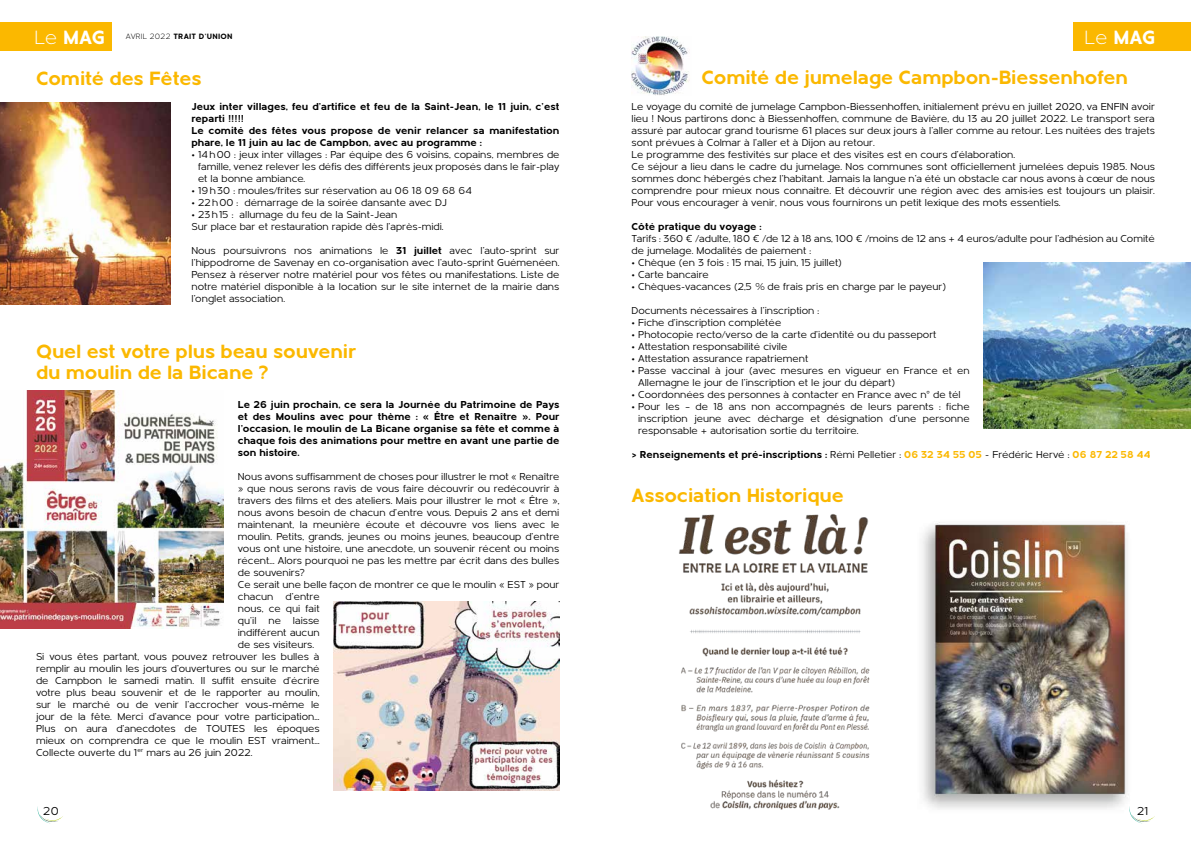
<style>
.page{position:relative;width:1191px;height:842px;background:#fff}
.page>*{position:absolute;margin:0;border:0;box-sizing:border-box;transform-origin:0 0}
.t1{font:700 20px/21px "Metrisch";letter-spacing:-.01em;color:#fbb800}
.t2{font:700 20px "Metrisch";letter-spacing:-.01em;color:#fff}
.t3{font:12px "Metrisch";color:#000}
.t4{font:10.5px/12px "Metrisch";color:#000}
.t5{font:700 10.5px/12px "Metrisch";color:#000}
.t6{font:700 8px "Metrisch";letter-spacing:.03em;color:#000}
.s1{font-weight:300}
.s2{font-weight:700}
.s3{font-weight:400}
.s4{color:#fbb800}
</style>
<div class="page">
<svg style="left:1130px;top:814px;width:25px;height:10px"></svg>
<svg style="left:37px;top:806px;width:26px;height:18px"></svg>
<div style="left:0;top:22px;width:112px;height:28px;background:#fbb800"></div>
<div style="left:1072px;top:22px;width:119px;height:28px;background:#fbb800"></div>
<img style="left:0;top:102px;width:170px;height:203px">
<img style="left:0;top:390px;width:224px;height:238px">
<img style="left:983px;top:262px;width:208px;height:166px">
<img style="left:631px;top:36px;width:59px;height:59px">
<img style="left:922px;top:522px;width:209px;height:292px">
<img style="left:679px;top:514px;width:191px;height:296px">
<img style="left:334px;top:602px;width:225px;height:189px">
<h1 class="t2" style="left:34px;top:26px;width:72px"><span class="s1">Le</span> MAG</h1>
<p class="t6" style="left:126px;top:32px;width:108px"><span class="s1">AVRIL 2022</span> TRAIT D’UNION</p>
<h1 class="t2" style="left:1084px;top:26px;width:72px"><span class="s1">Le</span> MAG</h1>
<h1 class="t1" style="left:36px;top:68px;width:167px">Comité des Fêtes</h1>
<p class="t5" style="left:191px;top:101px;width:369px">Jeux inter villages, feu d’artifice et feu de la Saint-Jean, le 11 juin, c’est reparti !!!!!<br>Le comité des fêtes vous propose de venir relancer sa manifestation phare, le 11 juin au lac de Campbon, avec au programme :</p>
<p class="t4" style="left:198px;top:149px;width:363px;text-align:justify;text-indent:-7px">• 14h00 : jeux inter villages : Par équipe des 6 voisins, copains, membres de famille, venez relever les défis des différents jeux proposés dans le fair-play et la bonne ambiance.</p>
<p class="t4" style="left:191px;top:185px;width:282px">• 19h30 : moules/frites sur réservation au 06 18 09 68 64</p>
<p class="t4" style="left:191px;top:197px;width:257px">• 22h00 : démarrage de la soirée dansante avec DJ</p>
<p class="t4" style="left:191px;top:209px;width:254px">• 23h15 : allumage du feu de la Saint-Jean<br>Sur place bar et restauration rapide dès l’après-midi.</p>
<p class="t4" style="left:191px;top:245px;width:369px;text-align:justify">Nous poursuivrons nos animations le <span class="s2">31 juillet</span> avec l’auto-sprint sur l’hippodrome de Savenay en co-organisation avec l’auto-sprint Guémenéen.<br>Pensez à réserver notre matériel pour vos fêtes ou manifestations. Liste de notre matériel disponible à la location sur le site internet de la mairie dans l’onglet association.</p>
<h1 class="t1" style="left:36px;top:341px;width:322px">Quel est votre plus beau souvenir du moulin de la Bicane ?</h1>
<p class="t5" style="left:238px;top:398px;width:323px;text-align:justify">Le 26 juin prochain, ce sera la Journée du Patrimoine de Pays et des Moulins avec pour thème : « Être et Renaître ». Pour l’occasion, le moulin de La Bicane organise sa fête et comme à chaque fois des animations pour mettre en avant une partie de son histoire.</p>
<p class="t4" style="left:238px;top:470px;width:323px">Nous avons suffisamment de choses pour illustrer le mot « Renaître</p>
<p class="t4" style="left:238px;top:482px;width:323px">» que nous serons ravis de vous faire découvrir ou redécouvrir à</p>
<p class="t4" style="left:238px;top:494px;width:323px">travers des films et des ateliers. Mais pour illustrer le mot « Être »,</p>
<p class="t4" style="left:238px;top:506px;width:323px">nous avons besoin de chacun d’entre vous. Depuis 2 ans et demi</p>
<p class="t4" style="left:238px;top:518px;width:323px">maintenant, la meunière écoute et découvre vos liens avec le</p>
<p class="t4" style="left:238px;top:530px;width:323px">moulin. Petits, grands, jeunes ou moins jeunes, beaucoup d’entre</p>
<p class="t4" style="left:238px;top:542px;width:323px">vous ont une histoire, une anecdote, un souvenir récent ou moins</p>
<p class="t4" style="left:238px;top:554px;width:323px">récent… Alors pourquoi ne pas les mettre par écrit dans des bulles</p>
<p class="t4" style="left:238px;top:566px;width:69px">de souvenirs?</p>
<p class="t4" style="left:238px;top:578px;width:323px">Ce serait une belle façon de montrer ce que le moulin « EST » pour</p>
<p class="t4" style="left:238px;top:590px;width:83px">chacun d’entre</p>
<p class="t4" style="left:238px;top:602px;width:83px">nous, ce qui fait</p>
<p class="t4" style="left:238px;top:614px;width:83px">qu’il ne laisse</p>
<p class="t4" style="left:238px;top:626px;width:83px">indifférent aucun</p>
<p class="t4" style="left:238px;top:638px;width:78px">de ses visiteurs.</p>
<p class="t4" style="left:36px;top:650px;width:285px">Si vous êtes partant, vous pouvez retrouver les bulles à</p>
<p class="t4" style="left:36px;top:662px;width:285px">remplir au moulin les jours d’ouvertures ou sur le marché</p>
<p class="t4" style="left:36px;top:674px;width:285px">de Campbon le samedi matin. Il suffit ensuite d’écrire</p>
<p class="t4" style="left:36px;top:686px;width:285px">votre plus beau souvenir et de le rapporter au moulin,</p>
<p class="t4" style="left:36px;top:698px;width:285px">sur le marché ou de venir l’accrocher vous-même le</p>
<p class="t4" style="left:36px;top:710px;width:285px">jour de la fête. Merci d’avance pour votre participation...</p>
<p class="t4" style="left:36px;top:722px;width:285px">Plus on aura d’anecdotes de TOUTES les époques</p>
<p class="t4" style="left:36px;top:734px;width:285px">mieux on comprendra ce que le moulin EST vraiment…</p>
<p class="t4" style="left:36px;top:746px;width:218px">Collecte ouverte du 1<sup>er</sup> mars au 26 juin 2022.</p>
<p class="t3" style="left:43px;top:804px;width:17px">20</p>
<h1 class="t1" style="left:701px;top:67px;width:428px">Comité de jumelage Campbon-Biessenhofen</h1>
<p class="t4" style="left:631px;top:101px;width:525px">Le voyage du comité de jumelage Campbon-Biessenhoffen, initialement prévu en juillet 2020, va ENFIN avoir lieu ! Nous partirons donc à Biessenhoffen, commune de Bavière, du 13 au 20 juillet 2022. Le transport sera assuré par autocar grand tourisme 61 places sur deux jours à l’aller comme au retour. Les nuitées des trajets sont prévues à Colmar à l’aller et à Dijon au retour.<br>Le programme des festivités sur place et des visites est en cours d’élaboration.<br>Ce séjour a lieu dans le cadre du jumelage. Nos communes sont officiellement jumelées depuis 1985. Nous sommes donc hébergés chez l’habitant. Jamais la langue n’a été un obstacle car nous avons à cœur de nous comprendre pour mieux nous connaitre. Et découvrir une région avec des amis·ies est toujours un plaisir.<br>Pour vous encourager à venir, nous vous fournirons un petit lexique des mots essentiels.</p>
<p class="t5" style="left:631px;top:221px;width:132px">Côté pratique du voyage :</p>
<p class="t4" style="left:631px;top:233px;width:525px">Tarifs : 360 € /adulte, 180 € /de 12 à 18 ans, 100 € /moins de 12 ans + 4 euros/adulte pour l’adhésion au Comité de jumelage. Modalités de paiement :</p>
<p class="t4" style="left:631px;top:257px;width:212px">• Chèque (en 3 fois : 15 mai, 15 juin, 15 juillet)</p>
<p class="t4" style="left:631px;top:269px;width:79px">• Carte bancaire</p>
<p class="t4" style="left:631px;top:281px;width:316px">• Chèques-vacances (2,5 % de frais pris en charge par le payeur)</p>
<p class="t4" style="left:631px;top:305px;width:189px">Documents nécessaires à l’inscription :</p>
<p class="t4" style="left:631px;top:317px;width:151px">• Fiche d’inscription complétée</p>
<p class="t4" style="left:631px;top:329px;width:306px">• Photocopie recto/verso de la carte d’identité ou du passeport</p>
<p class="t4" style="left:631px;top:341px;width:157px">• Attestation responsabilité civile</p>
<p class="t4" style="left:631px;top:353px;width:178px">• Attestation assurance rapatriement</p>
<p class="t4" style="left:638px;top:365px;width:333px;text-indent:-7px">• Passe vaccinal à jour (avec mesures en vigueur en France et en<br>Allemagne le jour de l’inscription et le jour du départ)</p>
<p class="t4" style="left:631px;top:389px;width:331px">• Coordonnées des personnes à contacter en France avec n° de tél</p>
<p class="t4" style="left:638px;top:401px;width:333px;text-align:justify;text-indent:-7px">• Pour les – de 18 ans non accompagnés de leurs parents : fiche inscription jeune avec décharge et désignation d’une personne responsable + autorisation sortie du territoire.</p>
<p class="t5" style="left:631px;top:449px;width:520px">&gt; Renseignements et pré-inscriptions : <span class="s3">Rémi Pelletier :</span> <span class="s4">06 32 34 55 05</span> <span class="s3">- Frédéric Hervé :</span> <span class="s4">06 87 22 58 44</span></p>
<h1 class="t1" style="left:631px;top:485px;width:214px">Association Historique</h1>
<p class="t3" style="left:1137px;top:804px;width:13px">21</p>
</div>
